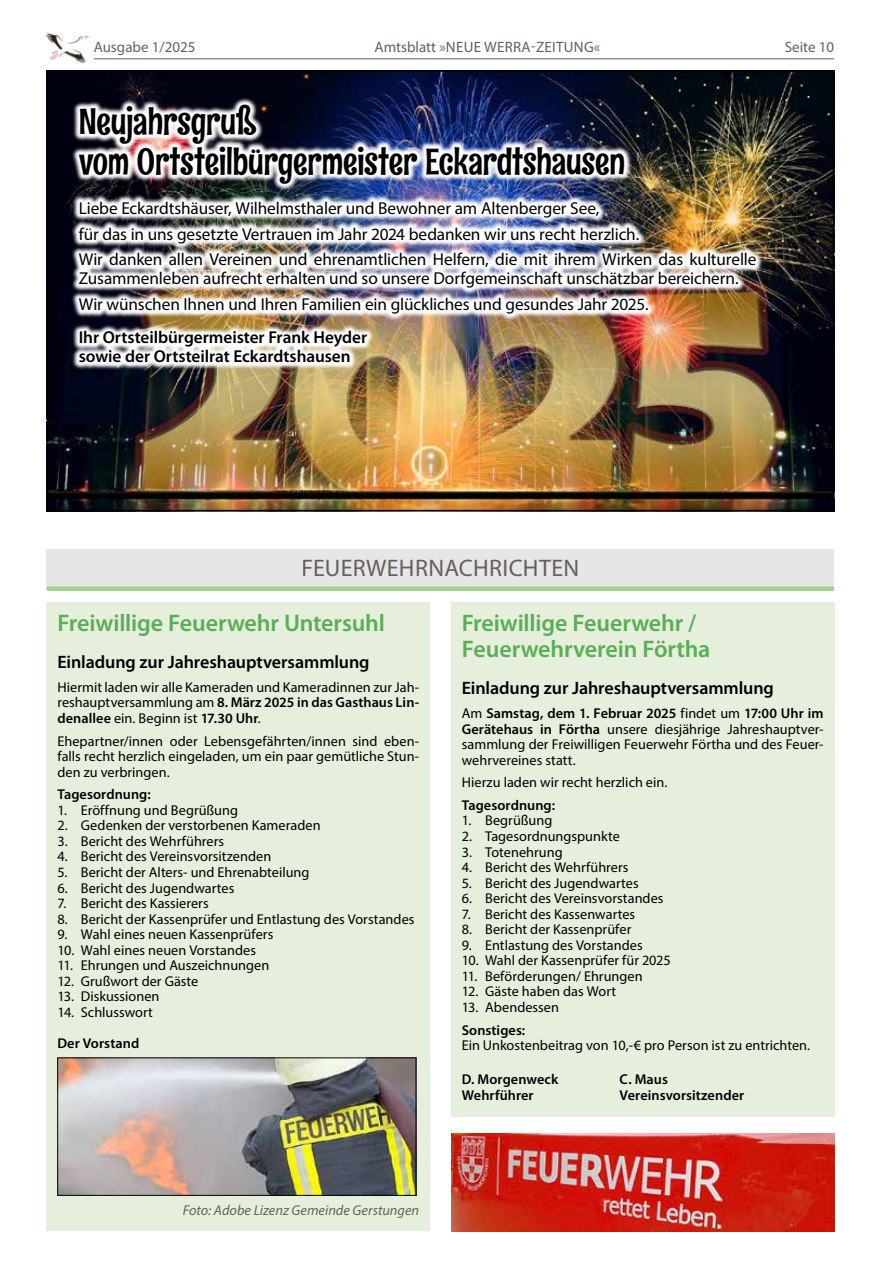
<style>
.page{position:relative;width:881px;height:1263px;background:#fff}
.page>*{position:absolute;margin:0;border:0;box-sizing:border-box;transform-origin:0 0}
.t1{font:36px/39.3px "Rum Raisin";letter-spacing:-.005em;color:#000}
.t2{font:600 24px/26.1px "Myriad Pro";letter-spacing:-.01em;color:#5aae57}
.t3{font:24px "Myriad Pro";letter-spacing:.01em;color:#66605c}
.t4{font:600 18px "Myriad Pro";letter-spacing:-.005em;color:#000}
.t5{font:17.25px/26px "Myriad Pro";letter-spacing:-.01em;color:#000}
.t6{font:600 17.25px/18.8px "Myriad Pro";letter-spacing:-.005em;color:#000}
.t7{font:15px "Myriad Pro";letter-spacing:.02em;color:#66605c}
.t8{font:15px "Myriad Pro";color:#66605c}
.t9{font:14.25px/15.6px "Myriad Pro";letter-spacing:.005em;color:#000;text-align:justify}
.t10{font:600 14.25px/15.6px "Myriad Pro";letter-spacing:.005em;color:#000}
.t11{font:italic 14.25px "Myriad Pro";color:#66605c}
.s1{font-weight:600}
</style>
<div class="page">
<hr style="left:94px;top:58px;width:739px;height:1px;background:#66605c">
<img style="left:47px;top:33px;width:42px;height:30px">
<img style="left:50px;top:73px;width:780px;height:435px">
<div style="left:47px;top:70px;width:786px;height:441px;border:2px solid #000"></div>
<div style="left:47px;top:549px;width:786px;height:41px;background:#e7e6e6"></div>
<div style="left:47px;top:586px;width:786px;height:5px;background:#a9cf93"></div>
<div style="left:47px;top:602px;width:382px;height:629px;background:#e5efdb"></div>
<img style="left:59px;top:1060px;width:355px;height:133px">
<div style="left:451px;top:602px;width:382px;height:515px;background:#e5efdb"></div>
<img style="left:71px;top:97px;width:691px;height:273px">
<img style="left:451px;top:1133px;width:382px;height:98px">
<p class="t8" style="left:94px;top:37px;width:103px">Ausgabe 1/2025</p>
<p class="t7" style="left:374px;top:37px;width:227px">Amtsblatt »NEUE WERRA-ZEITUNG«</p>
<p class="t8" style="left:784px;top:37px;width:51px">Seite 10</p>
<h1 class="t1" style="left:79px;top:102px;width:547px">Neujahrsgruß<br>vom Ortsteilbürgermeister Eckardtshausen</h1>
<p class="t5" style="left:79px;top:195px;width:679px">Liebe Eckardtshäuser, Wilhelmsthaler und Bewohner am Altenberger See,<br>für das in uns gesetzte Vertrauen im Jahr 2024 bedanken wir uns recht herzlich.<br>Wir danken allen Vereinen und ehrenamtlichen Helfern, die mit ihrem Wirken das kulturelle</p>
<p class="t5" style="left:79px;top:265px;width:661px">Zusammenleben aufrecht erhalten und so unsere Dorfgemeinschaft unschätzbar bereichern.<br>Wir wünschen Ihnen und Ihren Familien ein glückliches und gesundes Jahr 2025.</p>
<p class="t6" style="left:79px;top:328px;width:290px">Ihr Ortsteilbürgermeister Frank Heyder sowie der Ortsteilrat Eckardtshausen</p>
<h2 class="t3" style="left:301px;top:553px;width:279px">FEUERWEHRNACHRICHTEN</h2>
<h2 class="t2" style="left:57px;top:609px;width:329px">Freiwillige Feuerwehr Untersuhl</h2>
<p class="t4" style="left:57px;top:650px;width:313px">Einladung zur Jahreshauptversammlung</p>
<p class="t9" style="left:57px;top:679px;width:363px">Hiermit laden wir alle Kameraden und Kameradinnen zur Jah&shy;reshauptversammlung am <span class="s1">8. März 2025 in das Gasthaus Lin&shy;denallee</span> ein. Beginn ist <span class="s1">17.30 Uhr</span>.</p>
<p class="t9" style="left:57px;top:733px;width:363px">Ehepartner/innen oder Lebensgefährten/innen sind eben&shy;falls recht herzlich eingeladen, um ein paar gemütliche Stun&shy;den zu verbringen.</p>
<p class="t10" style="left:57px;top:786px;width:95px">Tagesordnung:</p>
<p class="t9" style="left:57px;top:802px;width:182px">1. Eröffnung und Begrüßung</p>
<p class="t9" style="left:57px;top:817px;width:265px">2. Gedenken der verstorbenen Kameraden</p>
<p class="t9" style="left:57px;top:833px;width:168px">3. Bericht des Wehrführers</p>
<p class="t9" style="left:57px;top:849px;width:215px">4. Bericht des Vereinsvorsitzenden</p>
<p class="t9" style="left:57px;top:864px;width:253px">5. Bericht der Alters- und Ehrenabteilung</p>
<p class="t9" style="left:57px;top:880px;width:178px">6. Bericht des Jugendwartes</p>
<p class="t9" style="left:57px;top:895px;width:153px">7. Bericht des Kassierers</p>
<p class="t9" style="left:57px;top:911px;width:358px">8. Bericht der Kassenprüfer und Entlastung des Vorstandes</p>
<p class="t9" style="left:57px;top:926px;width:217px">9. Wahl eines neuen Kassenprüfers</p>
<p class="t9" style="left:57px;top:942px;width:200px">10. Wahl eines neuen Vorstandes</p>
<p class="t9" style="left:57px;top:957px;width:213px">11. Ehrungen und Auszeichnungen</p>
<p class="t9" style="left:57px;top:973px;width:142px">12. Grußwort der Gäste</p>
<p class="t9" style="left:57px;top:988px;width:104px">13. Diskussionen</p>
<p class="t9" style="left:57px;top:1004px;width:97px">14. Schlusswort</p>
<p class="t10" style="left:57px;top:1035px;width:83px">Der Vorstand</p>
<h2 class="t2" style="left:461px;top:609px;width:250px">Freiwillige Feuerwehr /<br>Feuerwehrverein Förtha</h2>
<p class="t4" style="left:461px;top:676px;width:313px">Einladung zur Jahreshauptversammlung</p>
<p class="t9" style="left:461px;top:705px;width:363px">Am <span class="s1">Samstag, dem 1. Februar 2025</span> findet um <span class="s1">17:00 Uhr im Gerätehaus in Förtha</span> unsere diesjährige Jahreshauptver&shy;sammlung der Freiwilligen Feuerwehr Förtha und des Feuer&shy;wehrvereines statt.</p>
<p class="t9" style="left:461px;top:774px;width:207px">Hierzu laden wir recht herzlich ein.</p>
<p class="t10" style="left:461px;top:797px;width:95px">Tagesordnung:</p>
<p class="t9" style="left:461px;top:813px;width:92px">1. Begrüßung</p>
<p class="t9" style="left:461px;top:828px;width:159px">2. Tagesordnungspunkte</p>
<p class="t9" style="left:461px;top:844px;width:102px">3. Totenehrung</p>
<p class="t9" style="left:461px;top:859px;width:168px">4. Bericht des Wehrführers</p>
<p class="t9" style="left:461px;top:875px;width:178px">5. Bericht des Jugendwartes</p>
<p class="t9" style="left:461px;top:890px;width:203px">6. Bericht des Vereinsvorstandes</p>
<p class="t9" style="left:461px;top:906px;width:175px">7. Bericht des Kassenwartes</p>
<p class="t9" style="left:461px;top:921px;width:171px">8. Bericht der Kassenprüfer</p>
<p class="t9" style="left:461px;top:937px;width:182px">9. Entlastung des Vorstandes</p>
<p class="t9" style="left:461px;top:952px;width:210px">10. Wahl der Kassenprüfer für 2025</p>
<p class="t9" style="left:461px;top:968px;width:182px">11. Beförderungen/ Ehrungen</p>
<p class="t9" style="left:461px;top:983px;width:156px">12. Gäste haben das Wort</p>
<p class="t9" style="left:461px;top:999px;width:99px">13. Abendessen</p>
<p class="t10" style="left:461px;top:1021px;width:65px">Sonstiges:</p>
<p class="t9" style="left:461px;top:1037px;width:350px">Ein Unkostenbeitrag von 10,-€ pro Person ist zu entrichten.</p>
<p class="t10" style="left:461px;top:1071px;width:98px">D. Morgenweck<br>Wehrführer</p>
<p class="t10" style="left:619px;top:1071px;width:126px">C. Maus<br>Vereinsvorsitzender</p>
<p class="t11" style="left:183px;top:1202px;width:238px">Foto: Adobe Lizenz Gemeinde Gerstungen</p>
</div>
